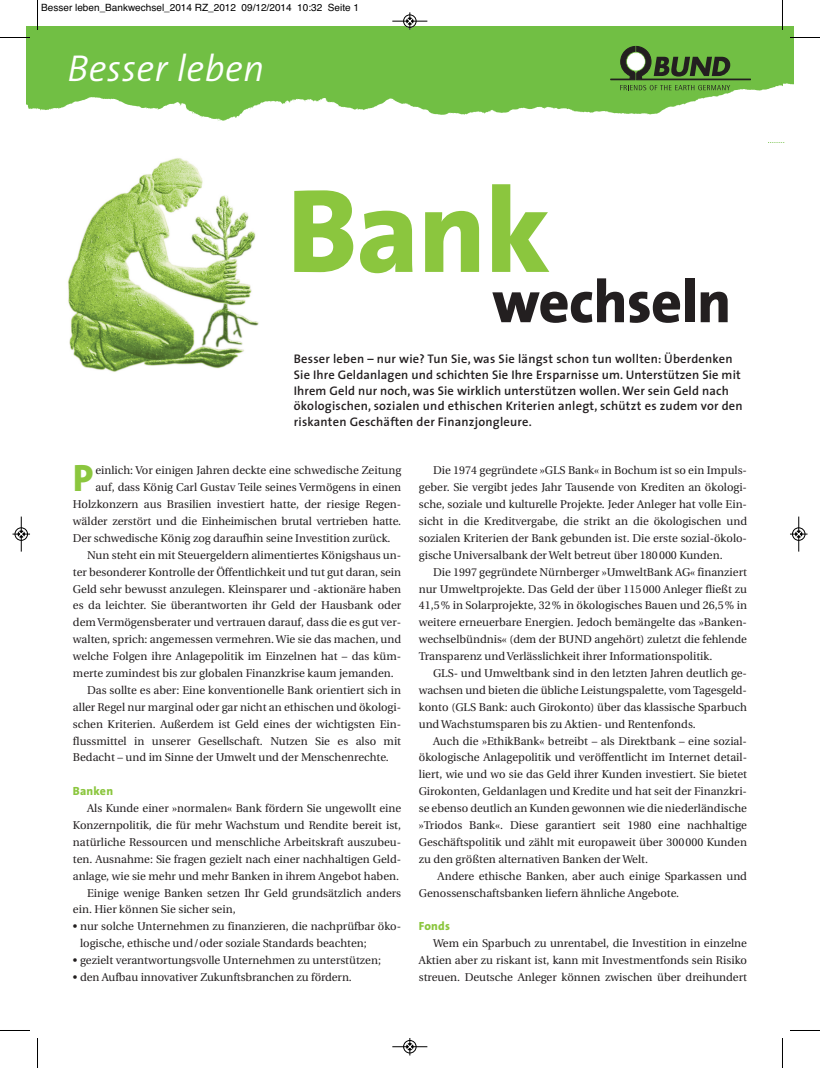
<style>
.page{position:relative;width:820px;height:1068px;background:#fff}
.page>*{position:absolute;margin:0;border:0;box-sizing:border-box;transform-origin:0 0}
.t1{font:800 60px "The Sans";letter-spacing:-.01em;color:#231f20}
.t2{font:800 38.25px "The Sans";color:#8bc63e}
.t3{font:italic 300 37.5px "The Sans";letter-spacing:.01em;color:#fff}
.t4{font:600 12.5px/15.6px "The Sans";letter-spacing:.02em;color:#231f20}
.t5{font:800 11.88px "The Sans";letter-spacing:.02em;color:#8bc63e}
.t6{font:11.25px/16.9px "Utopia";color:#231f20;text-align:justify}
.t7{font:10px "Helvetica";color:#000}
</style>
<div class="page">
<img style="left:68px;top:158px;width:191px;height:214px">
<img style="left:27px;top:27px;width:755px;height:116px">
<img style="left:767px;top:27px;width:25px;height:115px">
<svg style="left:610px;top:43px;width:140px;height:47px;background:#619541"></svg>
<hr style="left:37px;top:0;width:1px;height:30px;background:#000">
<hr style="left:0;top:37px;width:30px;height:1px;background:#000">
<hr style="left:781px;top:0;width:1px;height:30px;background:#000">
<hr style="left:789px;top:37px;width:30px;height:1px;background:#000">
<hr style="left:37px;top:1037px;width:1px;height:30px;background:#000">
<hr style="left:0;top:1029px;width:30px;height:1px;background:#000">
<hr style="left:781px;top:1037px;width:1px;height:30px;background:#000">
<hr style="left:789px;top:1029px;width:30px;height:1px;background:#000">
<div style="left:403px;top:14px;width:13px;height:14px;border:1px solid #fff;border-radius:50%"></div>
<hr style="left:392px;top:21px;width:35px;height:1px;background:#000">
<div style="left:403px;top:15px;width:13px;height:13px;border:1px solid #000;border-radius:50%"></div>
<svg style="left:406px;top:12px;width:7px;height:18px"></svg>
<hr style="left:392px;top:1046px;width:35px;height:1px;background:#000">
<div style="left:403px;top:1039px;width:13px;height:13px;border:1px solid #000;border-radius:50%"></div>
<svg style="left:406px;top:1038px;width:7px;height:17px"></svg>
<hr style="left:21px;top:516px;width:1px;height:35px;background:#000">
<div style="left:15px;top:527px;width:13px;height:13px;border:1px solid #000;border-radius:50%"></div>
<svg style="left:12px;top:530px;width:18px;height:7px"></svg>
<hr style="left:798px;top:516px;width:1px;height:35px;background:#000">
<div style="left:791px;top:527px;width:13px;height:13px;border:1px solid #000;border-radius:50%"></div>
<svg style="left:790px;top:530px;width:17px;height:7px"></svg>
<p class="t7" style="left:41px;top:2px;width:319px">Besser leben_Bankwechsel_2014 RZ_2012 09/12/2014 10:32 Seite 1</p>
<h3 class="t3" style="left:68px;top:53px;width:198px">Besser leben</h3>
<h1 class="t1" style="left:287px;top:278px;width:445px"><sup>Bank</sup>wechseln</h1>
<p class="t4" style="left:293px;top:352px;width:450px">Besser leben – nur wie? Tun Sie, was Sie längst schon tun wollten: Überdenken Sie Ihre Geldanlagen und schichten Sie Ihre Ersparnisse um. Unterstützen Sie mit Ihrem Geld nur noch, was Sie wirklich unterstützen wollen. Wer sein Geld nach ökologischen, sozialen und ethischen Kriterien anlegt, schützt es zudem vor den riskanten Geschäften der Finanzjongleure.</p>
<p class="t6" style="left:418px;top:463px;width:329px;text-indent:14px">Die 1974 gegründete »GLS Bank« in Bochum ist so ein Impuls&shy;geber. Sie vergibt jedes Jahr Tausende von Krediten an ökologi&shy;sche, soziale und kulturelle Projekte. Jeder Anleger hat volle Ein&shy;sicht in die Kreditvergabe, die strikt an die ökologischen und sozialen Kriterien der Bank gebunden ist. Die erste sozial-ökolo&shy;gische Universalbank der Welt betreut über 180000 Kunden.</p>
<p class="t6" style="left:418px;top:564px;width:329px;text-indent:14px">Die 1997 gegründete Nürnberger »UmweltBank AG« finanziert nur Umweltprojekte. Das Geld der über 115000 Anleger fließt zu 41,5% in Solarprojekte, 32% in ökologisches Bauen und 26,5% in weitere erneuerbare Energien. Jedoch bemängelte das »Banken&shy;wechselbündnis« (dem der BUND angehört) zuletzt die fehlende Transparenz und Verlässlichkeit ihrer Informationspolitik.</p>
<p class="t6" style="left:418px;top:665px;width:329px;text-indent:14px">GLS- und Umweltbank sind in den letzten Jahren deutlich ge - wachsen und bieten die übliche Leistungspalette, vom Tagesgeld - konto (GLS Bank: auch Girokonto) über das klassische Sparbuch und Wachstumsparen bis zu Aktien- und Rentenfonds.</p>
<p class="t6" style="left:418px;top:733px;width:329px;text-indent:14px">Auch die »EthikBank« betreibt – als Direktbank – eine sozial&shy;ökologische Anlagepolitik und veröffentlicht im Internet detail&shy;liert, wie und wo sie das Geld ihrer Kunden investiert. Sie bietet Girokonten, Geldanlagen und Kredite und hat seit der Finanzkri&shy;se ebenso deutlich an Kunden gewonnen wie die niederländische »Triodos Bank«. Diese garantiert seit 1980 eine nachhaltige Geschäftspolitik und zählt mit europaweit über 300000 Kunden zu den größten alternativen Banken der Welt.</p>
<p class="t6" style="left:418px;top:868px;width:329px;text-indent:19px">Andere ethische Banken, aber auch einige Sparkassen und<br>Genossenschaftsbanken liefern ähnliche Angebote.</p>
<p class="t5" style="left:418px;top:921px;width:33px">Fonds</p>
<p class="t6" style="left:418px;top:935px;width:329px;text-indent:14px">Wem ein Sparbuch zu unrentabel, die Investition in einzelne Aktien aber zu riskant ist, kann mit Investmentfonds sein Ri siko streuen. Deutsche Anleger können zwischen über dreihundert</p>
<h2 class="t2" style="left:73px;top:463px;width:22px">P</h2>
<p class="t6" style="left:95px;top:463px;width:307px">einlich: Vor einigen Jahren deckte eine schwedische Zeitung</p>
<p class="t6" style="left:95px;top:479px;width:307px">auf, dass König Carl Gustav Teile seines Vermögens in einen</p>
<p class="t6" style="left:73px;top:496px;width:329px">Holzkonzern aus Brasilien investiert hatte, der riesige Regen -</p>
<p class="t6" style="left:73px;top:513px;width:329px">wälder zerstört und die Einheimischen brutal vertrieben hatte.</p>
<p class="t6" style="left:73px;top:530px;width:319px">Der schwedische König zog daraufhin seine Investition zurück.</p>
<p class="t6" style="left:87px;top:547px;width:315px">Nun steht ein mit Steuergeldern alimentiertes Kö nigs haus un -</p>
<p class="t6" style="left:73px;top:564px;width:329px">ter besonderer Kontrolle der Öffentlichkeit und tut gut daran, sein</p>
<p class="t6" style="left:73px;top:581px;width:329px">Geld sehr bewusst anzulegen. Kleinsparer und -aktionäre haben</p>
<p class="t6" style="left:73px;top:598px;width:329px">es da leichter. Sie überantworten ihr Geld der Hausbank oder</p>
<p class="t6" style="left:73px;top:614px;width:329px">dem Vermögensberater und vertrauen darauf, dass die es gut ver-</p>
<p class="t6" style="left:73px;top:631px;width:329px">walten, sprich: angemessen vermehren. Wie sie das machen, und</p>
<p class="t6" style="left:73px;top:648px;width:329px">welche Folgen ihre Anlagepolitik im Einzelnen hat – das küm-</p>
<p class="t6" style="left:73px;top:665px;width:322px">merte zumindest bis zur globalen Finanzkrise kaum jemanden.</p>
<p class="t6" style="left:87px;top:682px;width:315px">Das sollte es aber: Eine konventionelle Bank orientiert sich in</p>
<p class="t6" style="left:73px;top:699px;width:329px">aller Regel nur marginal oder gar nicht an ethischen und ökologi-</p>
<p class="t6" style="left:73px;top:716px;width:329px">schen Kriterien. Außerdem ist Geld eines der wichtigsten Ein-</p>
<p class="t6" style="left:73px;top:733px;width:329px">flussmittel in unserer Gesellschaft. Nutzen Sie es also mit</p>
<p class="t6" style="left:73px;top:749px;width:317px">Bedacht – und im Sinne der Umwelt und der Menschenrechte.</p>
<p class="t5" style="left:73px;top:786px;width:42px">Banken</p>
<p class="t6" style="left:87px;top:800px;width:315px">Als Kunde einer »normalen« Bank fördern Sie ungewollt eine</p>
<p class="t6" style="left:73px;top:817px;width:329px">Konzernpolitik, die für mehr Wachstum und Rendite bereit ist,</p>
<p class="t6" style="left:73px;top:834px;width:329px">natürliche Ressourcen und menschliche Arbeitskraft auszubeu-</p>
<p class="t6" style="left:73px;top:851px;width:329px">ten. Ausnahme: Sie fragen gezielt nach einer nachhaltigen Geld-</p>
<p class="t6" style="left:73px;top:868px;width:327px">anlage, wie sie mehr und mehr Banken in ihrem Angebot haben.</p>
<p class="t6" style="left:87px;top:884px;width:315px">Einige wenige Banken setzen Ihr Geld grundsätzlich anders</p>
<p class="t6" style="left:73px;top:901px;width:164px">ein. Hier können Sie sicher sein,</p>
<p class="t6" style="left:80px;top:918px;width:322px;text-indent:-7px">• nur solche Unternehmen zu finanzieren, die nachprüfbar öko&shy;logische, ethische und/oder soziale Standards beachten;</p>
<p class="t6" style="left:73px;top:952px;width:309px">• gezielt verantwortungsvolle Unternehmen zu un terstützen;</p>
<p class="t6" style="left:73px;top:969px;width:280px">• den Aufbau innovativer Zukunftsbranchen zu fördern.</p>
</div>
